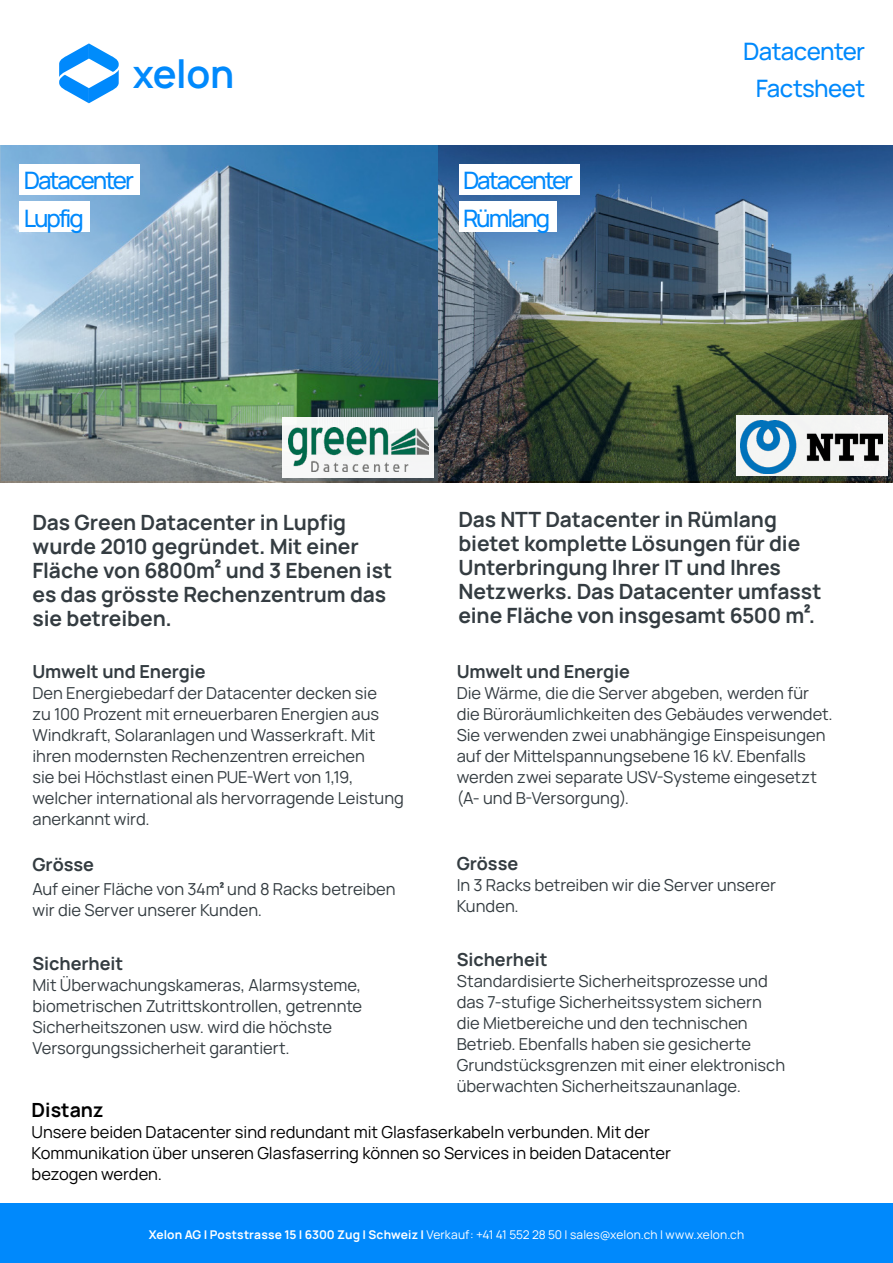
<style>
.page{position:relative;width:893px;height:1263px;background:#fff}
.page>*{position:absolute;margin:0;border:0;box-sizing:border-box;transform-origin:0 0}
.t1{font:600 37.5px "Manrope";letter-spacing:-.005em;color:#0089fc}
.t2{font:500 24px "Manrope";letter-spacing:-.08em;color:#0089fc}
.t3{font:500 24px "Manrope";letter-spacing:-.025em;color:#0089fc}
.t4{font:700 21px/24px "Manrope";letter-spacing:-.005em;color:#343c41}
.t5{font:700 19.5px "Manrope";color:#000}
.t6{font:700 18px "Manrope";letter-spacing:-.005em;color:#343c41}
.t7{font:16.5px/21px "Manrope";color:#343c41}
.t8{font:16.5px "Manrope";color:#000}
.t9{font:12px "Manrope";letter-spacing:.01em;color:#fff}
.s1{font-family:"Acumin Pro Extra Cond";font-weight:900;font-size:24px}
.s2{font-family:"Acumin Pro Extra Cond";font-weight:900}
.s3{font-weight:700}
</style>
<div class="page">
<div style="left:0;top:1203px;width:892px;height:60px;background:#0089fc"></div>
<img style="left:2px;top:146px;width:890px;height:335px">
<div style="left:459px;top:164px;width:120px;height:30px;background:#fff"></div>
<div style="left:459px;top:201px;width:97px;height:31px;background:#fff"></div>
<div style="left:20px;top:164px;width:120px;height:30px;background:#fff"></div>
<div style="left:20px;top:201px;width:70px;height:31px;background:#fff"></div>
<div style="left:736px;top:415px;width:151px;height:61px;background:#f4f5f4"></div>
<div style="left:282px;top:417px;width:151px;height:61px;background:#f6f7f6"></div>
<img style="left:740px;top:421px;width:142px;height:52px">
<img style="left:288px;top:428px;width:140px;height:44px">
<svg style="left:59px;top:43px;width:60px;height:60px"></svg>
<p class="t1" style="left:133px;top:49px;width:103px">xelon</p>
<p class="t2" style="left:24px;top:164px;width:112px">Datacenter</p>
<p class="t2" style="left:24px;top:201px;width:62px">Lupfig</p>
<p class="t2" style="left:463px;top:164px;width:112px">Datacenter</p>
<p class="t2" style="left:463px;top:201px;width:89px">Rümlang</p>
<p class="t3" style="left:743px;top:34px;width:123px">Datacenter</p>
<p class="t3" style="left:756px;top:72px;width:111px">Factsheet</p>
<p class="t4" style="left:32px;top:510px;width:361px">Das Green Datacenter in Lupfig wurde 2010 gegründet. Mit einer<br>Fläche von 6800m<span class="s1">²</span> und 3 Ebenen ist es das grösste Rechenzentrum das sie betreiben.</p>
<p class="t6" style="left:32px;top:659px;width:175px">Umwelt und Energie</p>
<p class="t7" style="left:32px;top:682px;width:373px">Den Energiebedarf der Datacenter decken sie<br>zu 100 Prozent mit erneuerbaren Energien aus Windkraft, Solaranlagen und Wasserkraft. Mit ihren modernsten Rechenzentren erreichen<br>sie bei Höchstlast einen PUE-Wert von 1,19, welcher international als hervorragende Leistung anerkannt wird.</p>
<p class="t6" style="left:32px;top:852px;width:63px">Grösse</p>
<p class="t7" style="left:32px;top:878px;width:364px">Auf einer Fläche von 34m<span class="s2">²</span> und 8 Racks betreiben wir die Server unserer Kunden.</p>
<p class="t6" style="left:32px;top:951px;width:92px">Sicherheit</p>
<p class="t7" style="left:32px;top:974px;width:331px">Mit Überwachungskameras, Alarmsysteme, biometrischen Zutrittskontrollen, getrennte Sicherheitszonen usw. wird die höchste Versorgungssicherheit garantiert.</p>
<p class="t4" style="left:458px;top:507px;width:364px">Das NTT Datacenter in Rümlang bietet komplette Lösungen für die Unterbringung Ihrer IT und Ihres Netzwerks. Das Datacenter umfasst eine Fläche von insgesamt 6500 m<span class="s1">²</span>.</p>
<p class="t6" style="left:456px;top:659px;width:175px">Umwelt und Energie</p>
<p class="t7" style="left:456px;top:682px;width:377px">Die Wärme, die die Server abgeben, werden für die Büroräumlichkeiten des Gebäudes verwendet.<br>Sie verwenden zwei unabhängige Einspeisungen auf der Mittelspannungsebene 16 kV. Ebenfalls werden zwei separate USV-Systeme eingesetzt (A- und B-Versorgung).</p>
<p class="t6" style="left:456px;top:851px;width:63px">Grösse</p>
<p class="t7" style="left:456px;top:874px;width:321px">In 3 Racks betreiben wir die Server unserer<br>Kunden.</p>
<p class="t6" style="left:456px;top:947px;width:92px">Sicherheit</p>
<p class="t7" style="left:456px;top:970px;width:330px">Standardisierte Sicherheitsprozesse und das 7-stufige Sicherheitssystem sichern die Mietbereiche und den technischen Betrieb. Ebenfalls haben sie gesicherte Grundstücksgrenzen mit einer elektronisch überwachten Sicherheitszaunanlage.</p>
<p class="t5" style="left:32px;top:1096px;width:73px">Distanz</p>
<p class="t8" style="left:32px;top:1121px;width:620px">Unsere beiden Datacenter sind redundant mit Glasfaserkabeln verbunden. Mit der</p>
<p class="t8" style="left:32px;top:1142px;width:641px">Kommunikation über unseren Glasfaserring können so Services in beiden Datacenter</p>
<p class="t8" style="left:32px;top:1163px;width:132px">bezogen werden.</p>
<p class="t9" style="left:149px;top:1226px;width:597px"><span class="s3">Xelon AG | Poststrasse 15 | 6300 Zug | Schweiz |</span> Verkauf: +41 41 552 28 50 | sales@xelon.ch | www.xelon.ch</p>
</div>
